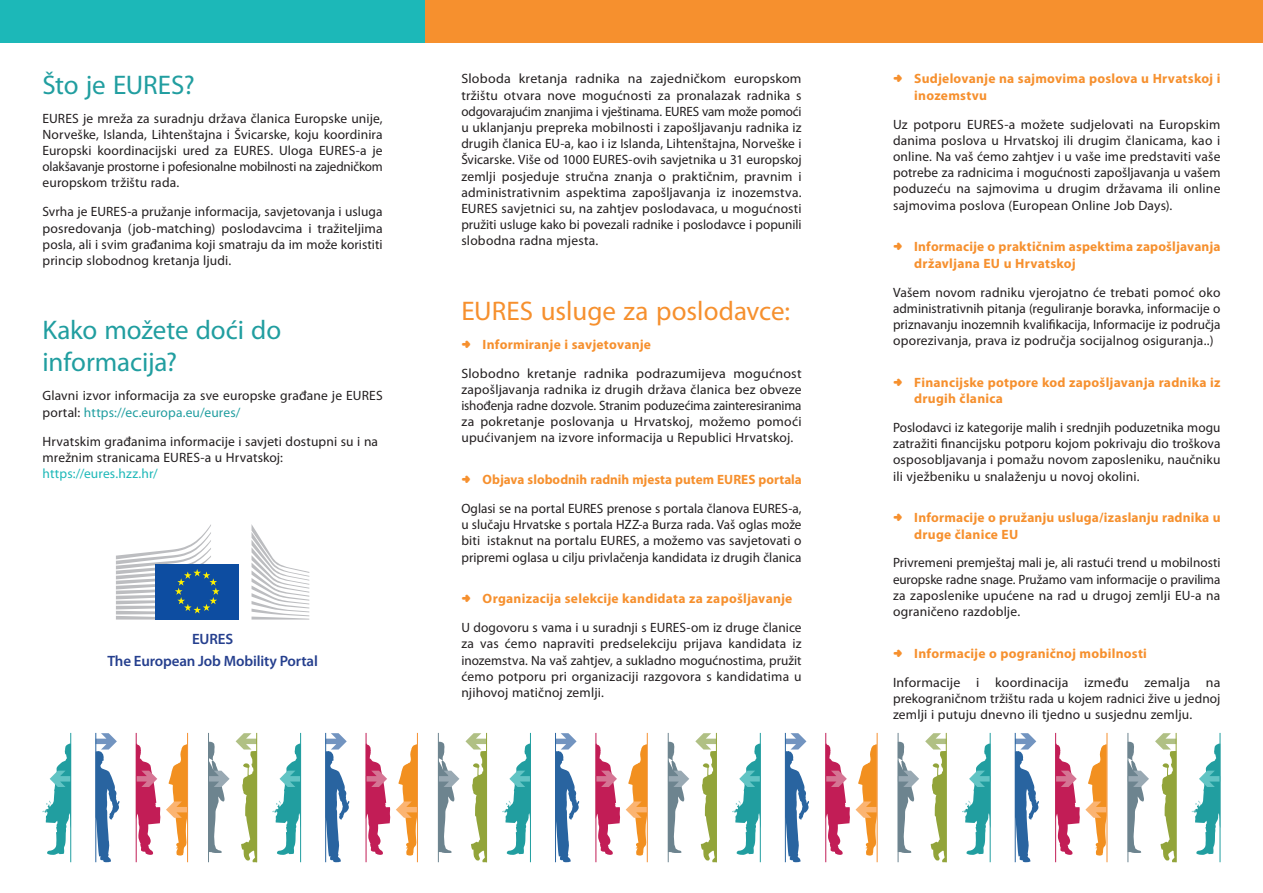
<style>
.page{position:relative;width:1263px;height:893px;background:#fff}
.page>*{position:absolute;margin:0;border:0;box-sizing:border-box;transform-origin:0 0}
.t1{font:27px/32.4px "Myriad Pro";letter-spacing:-.005em;color:#219ea0}
.t2{font:27px "Myriad Pro";color:#f6902e}
.t3{font:600 15px/22.2px "Myriad Pro";letter-spacing:-.01em;color:#253f8e;text-align:center}
.t4{font:13.5px/16.2px "Myriad Pro";letter-spacing:.01em;color:#231f20;text-align:justify}
.t5{font:700 13.5px/16.2px "Myriad Pro";letter-spacing:.015em;color:#f6902e}
.t6{font:13.5px "Myriad Pro";letter-spacing:.01em;color:#1cb8b8}
.s1{color:#219ea0}
</style>
<div class="page">
<div style="left:0;top:0;width:425px;height:43px;background:#1cb8b8"></div>
<div style="left:425px;top:0;width:426px;height:43px;background:#f6902e"></div>
<div style="left:850px;top:0;width:413px;height:43px;background:#f6902e"></div>
<svg style="left:42px;top:743px;width:28px;height:112px"></svg>
<svg style="left:137px;top:744px;width:23px;height:111px"></svg>
<svg style="left:166px;top:744px;width:21px;height:112px"></svg>
<svg style="left:96px;top:733px;width:24px;height:129px"></svg>
<hr style="left:95px;top:733px;width:1px;height:129px;background:#2964a0">
<svg style="left:236px;top:733px;width:20px;height:129px"></svg>
<svg style="left:209px;top:741px;width:21px;height:112px"></svg>
<svg style="left:272px;top:743px;width:28px;height:112px"></svg>
<svg style="left:367px;top:744px;width:23px;height:111px"></svg>
<svg style="left:396px;top:744px;width:21px;height:112px"></svg>
<svg style="left:326px;top:733px;width:24px;height:129px"></svg>
<svg style="left:465px;top:733px;width:21px;height:129px"></svg>
<svg style="left:439px;top:741px;width:20px;height:112px"></svg>
<svg style="left:502px;top:743px;width:28px;height:112px"></svg>
<svg style="left:596px;top:744px;width:24px;height:111px"></svg>
<svg style="left:626px;top:744px;width:21px;height:112px"></svg>
<svg style="left:556px;top:733px;width:24px;height:129px"></svg>
<svg style="left:695px;top:733px;width:21px;height:129px"></svg>
<svg style="left:669px;top:741px;width:20px;height:112px"></svg>
<svg style="left:732px;top:743px;width:28px;height:112px"></svg>
<svg style="left:826px;top:744px;width:51px;height:112px"></svg>
<svg style="left:786px;top:733px;width:23px;height:129px"></svg>
<svg style="left:925px;top:733px;width:21px;height:129px"></svg>
<svg style="left:899px;top:741px;width:20px;height:112px"></svg>
<svg style="left:962px;top:743px;width:28px;height:112px"></svg>
<svg style="left:1056px;top:744px;width:50px;height:112px"></svg>
<svg style="left:1016px;top:733px;width:23px;height:129px"></svg>
<svg style="left:1155px;top:733px;width:21px;height:129px"></svg>
<svg style="left:1128px;top:741px;width:21px;height:112px"></svg>
<svg style="left:1191px;top:743px;width:28px;height:112px"></svg>
<hr style="left:70px;top:733px;width:1px;height:129px;background:#219ea0">
<hr style="left:136px;top:733px;width:1px;height:129px;background:#c21d56">
<hr style="left:187px;top:733px;width:1px;height:129px;background:#f69030">
<hr style="left:256px;top:733px;width:1px;height:129px;background:#92a43a">
<hr style="left:208px;top:733px;width:1px;height:129px;background:#6d848f">
<hr style="left:300px;top:733px;width:1px;height:129px;background:#219ea0">
<hr style="left:366px;top:733px;width:1px;height:129px;background:#c21d56">
<hr style="left:417px;top:733px;width:1px;height:129px;background:#f69030">
<hr style="left:325px;top:733px;width:1px;height:129px;background:#2964a0">
<hr style="left:486px;top:733px;width:1px;height:129px;background:#92a43a">
<hr style="left:438px;top:733px;width:1px;height:129px;background:#6d848f">
<hr style="left:530px;top:733px;width:1px;height:129px;background:#219ea0">
<hr style="left:595px;top:733px;width:1px;height:129px;background:#c21d56">
<hr style="left:647px;top:733px;width:1px;height:129px;background:#f69030">
<hr style="left:555px;top:733px;width:1px;height:129px;background:#2964a0">
<hr style="left:716px;top:733px;width:1px;height:129px;background:#92a43a">
<hr style="left:668px;top:733px;width:1px;height:129px;background:#6d848f">
<hr style="left:760px;top:733px;width:1px;height:129px;background:#219ea0">
<hr style="left:825px;top:733px;width:1px;height:129px;background:#c21d56">
<hr style="left:877px;top:733px;width:1px;height:129px;background:#f69030">
<hr style="left:785px;top:733px;width:1px;height:129px;background:#2964a0">
<hr style="left:946px;top:733px;width:1px;height:129px;background:#92a43a">
<hr style="left:898px;top:733px;width:1px;height:129px;background:#6d848f">
<hr style="left:990px;top:733px;width:1px;height:129px;background:#219ea0">
<hr style="left:1055px;top:733px;width:1px;height:129px;background:#c21d56">
<hr style="left:1106px;top:733px;width:1px;height:129px;background:#f69030">
<hr style="left:1015px;top:733px;width:1px;height:129px;background:#2964a0">
<hr style="left:1176px;top:733px;width:1px;height:129px;background:#92a43a">
<hr style="left:1127px;top:733px;width:1px;height:129px;background:#6d848f">
<hr style="left:1219px;top:733px;width:1px;height:129px;background:#219ea0">
<svg style="left:251px;top:524px;width:58px;height:96px"></svg>
<div style="left:155px;top:564px;width:84px;height:56px;background:#0d4da1"></div>
<svg style="left:116px;top:524px;width:104px;height:96px"></svg>
<h1 class="t1" style="left:43px;top:68px;width:154px">Što je EURES?</h1>
<p class="t4" style="left:43px;top:110px;width:342px">EURES je mreža za suradnju država članica Europske unije, Norveške, Islanda, Lihtenštajna i Švicarske, koju koordinira Europski koordinacijski ured za EURES. Uloga EURES-a je olakšavanje prostorne i pofesionalne mobilnosti na zajedničkom europskom tržištu rada.</p>
<p class="t4" style="left:43px;top:203px;width:342px">Svrha je EURES-a pružanje informacija, savjetovanja i usluga posredovanja (job-matching) poslodavcima i tražiteljima posla, ali i svim građanima koji smatraju da im može koristiti princip slobodnog kretanja ljudi.</p>
<h1 class="t1" style="left:43px;top:313px;width:240px">Kako možete doći do informacija?</h1>
<p class="t4" style="left:43px;top:388px;width:342px">Glavni izvor informacija za sve europske građane je EURES portal: <span class="s1">https://ec.europa.eu/eures/</span></p>
<p class="t4" style="left:43px;top:433px;width:337px">Hrvatskim građanima informacije i savjeti dostupni su i na mrežnim stranicama EURES-a u Hrvatskoj:</p>
<p class="t6" style="left:43px;top:465px;width:117px">https://eures.hzz.hr/</p>
<p class="t3" style="left:107px;top:627px;width:212px">EURES<br>The European Job Mobility Portal</p>
<p class="t4" style="left:461px;top:71px;width:342px">Sloboda kretanja radnika na zajedničkom europskom tržištu otvara nove mogućnosti za pronalazak radnika s odgovarajućim znanjima i vještinama. EURES vam može pomoći u uklanjanju prepreka mobilnosti i zapošljavanju radnika iz drugih članica EU-a, kao i iz Islanda, Lihtenštajna, Norveške i Švicarske. Više od 1000 EURES-ovih savjetnika u 31 europskoj zemlji posjeduje stručna znanja o praktičnim, pravnim i administrativnim aspektima zapošljavanja iz inozemstva.<br>EURES savjetnici su, na zahtjev poslodavaca, u mogućnosti pružiti usluge kako bi povezali radnike i poslodavce i popunili slobodna radna mjesta.</p>
<h1 class="t2" style="left:461px;top:294px;width:330px">EURES usluge za poslodavce:</h1>
<p class="t5" style="left:483px;top:335px;width:170px">Informiranje i savjetovanje</p>
<p class="t4" style="left:461px;top:365px;width:342px">Slobodno kretanje radnika podrazumijeva mogućnost zapošljavanja radnika iz drugih država članica bez obveze ishođenja radne dozvole. Stranim poduzećima zainteresiranima za pokretanje poslovanja u Hrvatskoj, možemo pomoći upućivanjem na izvore informacija u Republici Hrvatskoj.</p>
<p class="t5" style="left:483px;top:471px;width:321px">Objava slobodnih radnih mjesta putem EURES portala</p>
<p class="t4" style="left:461px;top:500px;width:342px">Oglasi se na portal EURES prenose s portala članova EURES-a, u slučaju Hrvatske s portala HZZ-a Burza rada. Vaš oglas može biti istaknut na portalu EURES, a možemo vas savjetovati o pripremi oglasa u cilju privlačenja kandidata iz drugih članica</p>
<p class="t5" style="left:483px;top:590px;width:311px">Organizacija selekcije kandidata za zapošljavanje</p>
<p class="t4" style="left:461px;top:619px;width:342px">U dogovoru s vama i u suradnji s EURES-om iz druge članice za vas ćemo napraviti predselekciju prijava kandidata iz inozemstva. Na vaš zahtjev, a sukladno mogućnostima, pružit ćemo potporu pri organizaciji razgovora s kandidatima u njihovoj matičnoj zemlji.</p>
<p class="t5" style="left:914px;top:70px;width:308px">Sudjelovanje na sajmovima poslova u Hrvatskoj i inozemstvu</p>
<p class="t4" style="left:893px;top:116px;width:329px">Uz potporu EURES-a možete sudjelovati na Europskim danima poslova u Hrvatskoj ili drugim članicama, kao i online. Na vaš ćemo zahtjev i u vaše ime predstaviti vaše potrebe za radnicima i mogućnosti zapošljavanja u vašem poduzeću na sajmovima u drugim državama ili online sajmovima poslova (European Online Job Days).</p>
<p class="t5" style="left:914px;top:238px;width:308px">Informacije o praktičnim aspektima zapošljavanja državljana EU u Hrvatskoj</p>
<p class="t4" style="left:893px;top:284px;width:329px">Vašem novom radniku vjerojatno će trebati pomoć oko administrativnih pitanja (reguliranje boravka, informacije o priznavanju inozemnih kvalifikacija, Informacije iz područja oporezivanja, prava iz područja socijalnog osiguranja..)</p>
<p class="t5" style="left:914px;top:374px;width:308px">Financijske potpore kod zapošljavanja radnika iz drugih članica</p>
<p class="t4" style="left:893px;top:419px;width:329px">Poslodavci iz kategorije malih i srednjih poduzetnika mogu zatražiti financijsku potporu kojom pokrivaju dio troškova osposobljavanja i pomažu novom zaposleniku, naučniku ili vježbeniku u snalaženju u novoj okolini.</p>
<p class="t5" style="left:914px;top:509px;width:308px">Informacije o pružanju usluga/izaslanju radnika u druge članice EU</p>
<p class="t4" style="left:893px;top:555px;width:329px">Privremeni premještaj mali je, ali rastući trend u mobilnosti europske radne snage. Pružamo vam informacije o pravilima za zaposlenike upućene na rad u drugoj zemlji EU-a na ograničeno razdoblje.</p>
<p class="t5" style="left:914px;top:645px;width:234px">Informacije o pograničnoj mobilnosti</p>
<p class="t4" style="left:893px;top:674px;width:329px">Informacije i koordinacija između zemalja na prekograničnom tržištu rada u kojem radnici žive u jednoj zemlji i putuju dnevno ili tjedno u susjednu zemlju.</p>
</div>
